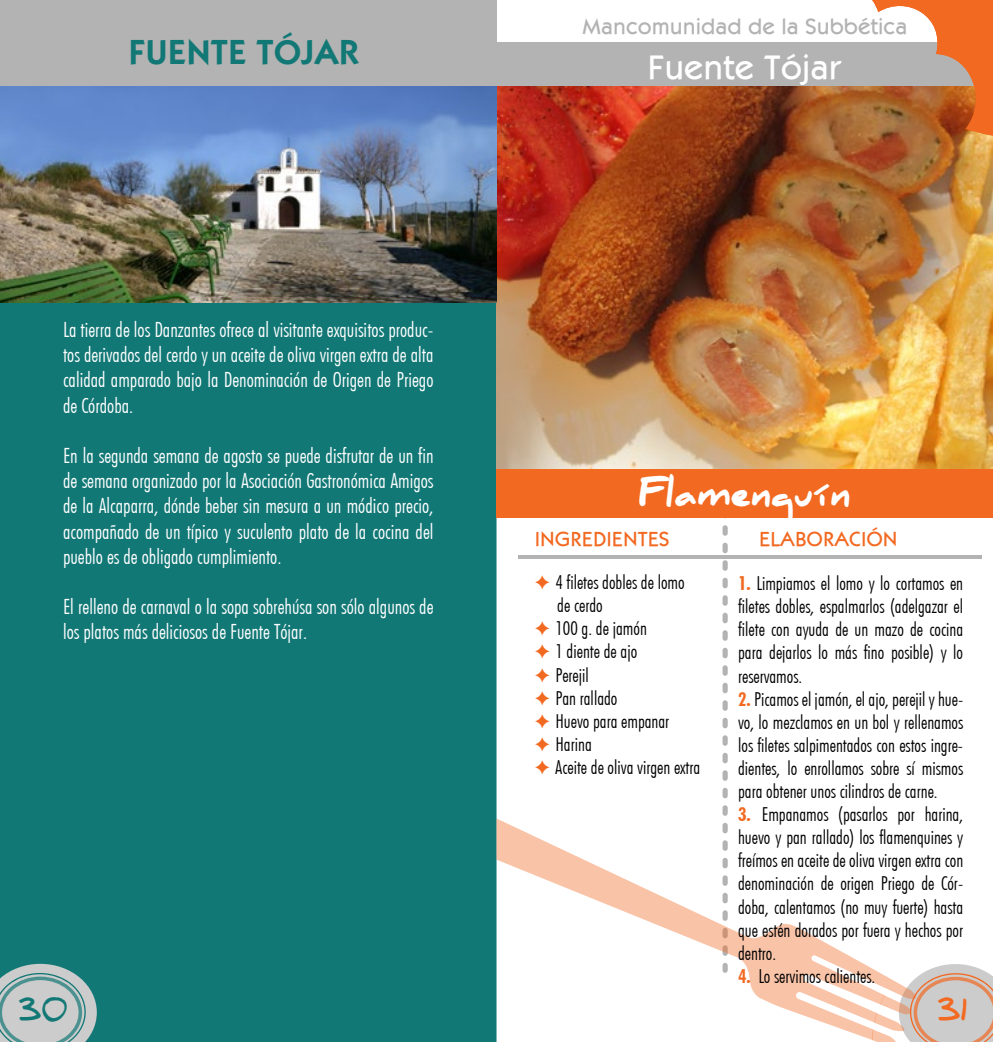
<style>
.page{position:relative;width:993px;height:1042px;background:#fff}
.page>*{position:absolute;margin:0;border:0;box-sizing:border-box;transform-origin:0 0}
.t1{font:700 35px "Kabob";color:#127876}
.t2{font:35px "Kabob";color:#fff}
.t3{font:900 35px "Daniel";color:#fff}
.t4{font:900 24.68px "Daniel";color:#127876}
.t5{font:900 24.68px "Daniel";color:#f26921}
.t6{font:22.75px "Kabob";color:#b3b3b3}
.t7{font:21px/25.2px "Futuri Condensed Light Regular SWFTE";color:#fff;text-align:justify}
.t8{font:21px "Kabob";color:#f26921}
.t9{font:19.25px/23.1px "Futuri Condensed Light Regular SWFTE";color:#000;text-align:justify}
.s1{font-family:"Futuri Condensed Bold SWFTE";color:#f26921}
</style>
<div class="page">
<div style="left:0;top:303px;width:496px;height:739px;background:#127876"></div>
<svg style="left:0;top:964px;width:97px;height:78px;background:#a5baba"></svg>
<div style="left:0;top:0;width:496px;height:87px;background:#b3b3b3"></div>
<svg style="left:722px;top:518px;width:5px;height:298px"></svg>
<div style="left:496px;top:43px;width:494px;height:44px;background:#b3b3b3"></div>
<svg style="left:496px;top:818px;width:376px;height:222px"></svg>
<div style="left:496px;top:464px;width:496px;height:54px;background:#f26921"></div>
<hr style="left:517px;top:555px;width:463px;height:4px;background:#b3b3b3">
<svg style="left:872px;top:964px;width:120px;height:78px"></svg>
<img style="left:496px;top:87px;width:496px;height:381px">
<svg style="left:861px;top:0;width:131px;height:140px"></svg>
<img style="left:0;top:87px;width:496px;height:216px">
<h1 class="t1" style="left:129px;top:32px;width:232px">FUENTE TÓJAR</h1>
<p class="t7" style="left:63px;top:317px;width:372px">La tierra de los Danzantes ofrece al visitante exquisitos produc&shy;tos derivados del cerdo y un aceite de oliva virgen extra de alta calidad amparado bajo la Denominación de Origen de Priego de Córdoba.</p>
<p class="t7" style="left:63px;top:443px;width:372px">En la segunda semana de agosto se puede disfrutar de un fin de semana organizado por la Asociación Gastronómica Amigos de la Alcaparra, dónde beber sin mesura a un módico precio, acompañado de un típico y suculento plato de la cocina del pueblo es de obligado cumplimiento.</p>
<p class="t7" style="left:63px;top:594px;width:372px">El relleno de carnaval o la sopa sobrehúsa son sólo algunos de los platos más deliciosos de Fuente Tójar.</p>
<p class="t6" style="left:582px;top:13px;width:326px">Mancomunidad de la Subbética</p>
<h1 class="t2" style="left:647px;top:47px;width:196px">Fuente Tójar</h1>
<h1 class="t3" style="left:638px;top:473px;width:213px">Flamenquín</h1>
<p class="t8" style="left:534px;top:527px;width:136px">INGREDIENTES</p>
<p class="t8" style="left:759px;top:527px;width:140px">ELABORACIÓN</p>
<p class="t9" style="left:555px;top:570px;width:146px;text-align:left">4 filetes dobles de lomo de cerdo<br>100 g. de jamón<br>1 diente de ajo<br>Perejil<br>Pan rallado<br>Huevo para empanar<br>Harina<br>Aceite de oliva virgen extra</p>
<p class="t9" style="left:737px;top:571px;width:226px"><span class="s1">1.</span> Limpiamos el lomo y lo cortamos en filetes dobles, espalmarlos (adelgazar el filete con ayuda de un mazo de cocina para dejarlos lo más fino posible) y lo reservamos.</p>
<p class="t9" style="left:737px;top:687px;width:226px"><span class="s1">2.</span> Picamos el jamón, el ajo, perejil y hue&shy;vo, lo mezclamos en un bol y rellenamos los filetes salpimentados con estos ingre&shy;dientes, lo enrollamos sobre sí mismos para obtener unos cilindros de carne.</p>
<p class="t9" style="left:737px;top:802px;width:226px"><span class="s1">3.</span> Empanamos (pasarlos por harina, huevo y pan rallado) los flamenquines y freímos en aceite de oliva virgen extra con denominación de origen Priego de Cór&shy;doba, calentamos (no muy fuerte) hasta que estén dorados por fuera y hechos por dentro.</p>
<p class="t9" style="left:737px;top:964px;width:139px"><span class="s1">4.</span> Lo servimos calientes.</p>
<p class="t4" style="left:19px;top:997px;width:50px">30</p>
<p class="t5" style="left:937px;top:997px;width:31px">31</p>
</div>
